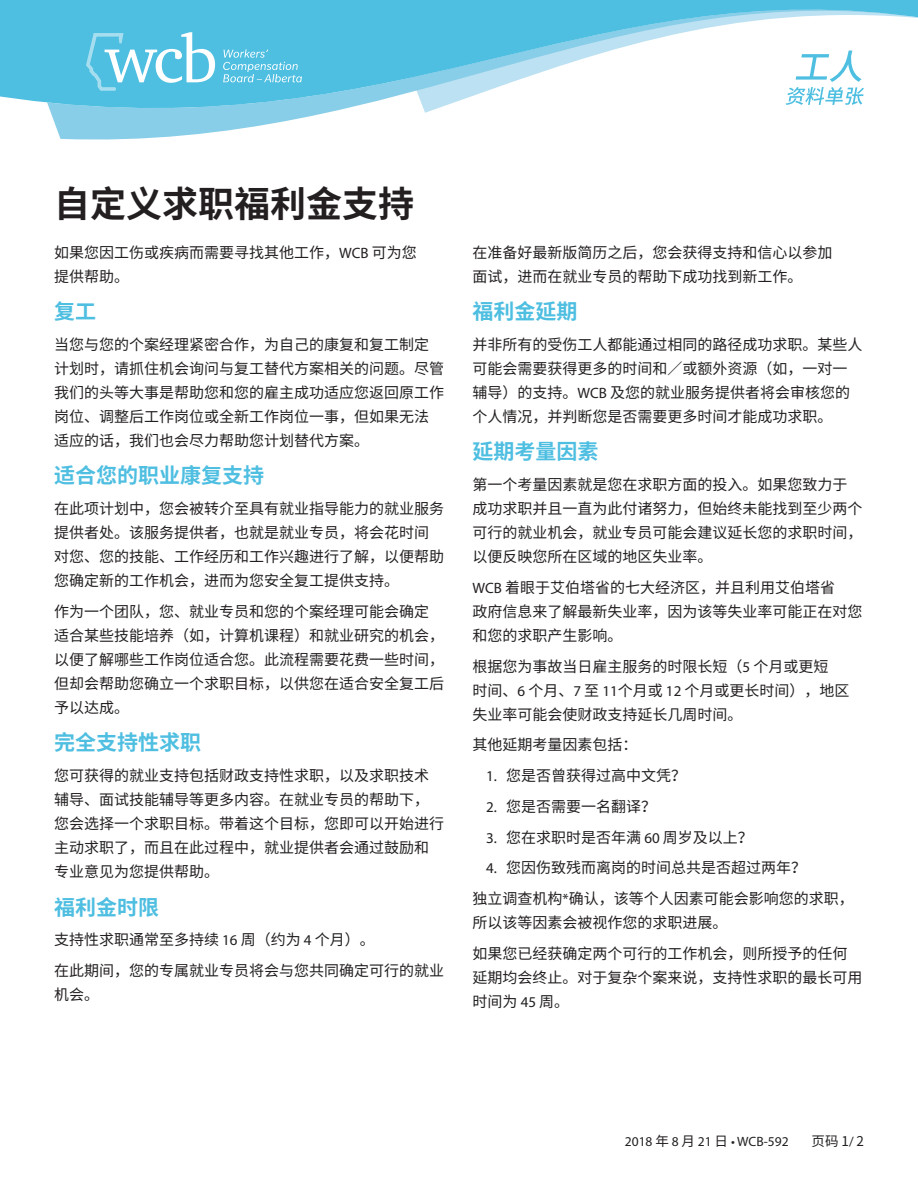
<style>
.page{position:relative;width:918px;height:1188px;background:#fff}
.page>*{position:absolute;margin:0;border:0;box-sizing:border-box;transform-origin:0 0}
.Main_title{font:700 36px "Noto Sans CJ Ksc";color:#231f20}
.Subtitle{font:700 21px "Noto Sans CJ Ksc";color:#4ebee1}
.Body_Text{font:15px/24px "Noto Sans CJ Ksc";color:#231f20}
.number_list_-_contin{font:15px "Noto Sans CJ Ksc";color:#231f20}
.t1{font:13.5px "Myriad Pro";color:#231f20}
.t2{font:13.5px "Noto Sans CJ Ksc";color:#231f20}
.s1{font-family:"Myriad Pro"}
.s2{font-family:"Noto Sans CJ Ksc"}
</style>
<div class="page">
<svg style="left:0;top:0;width:918px;height:140px"></svg>
<svg style="left:223px;top:49px;width:79px;height:33px;background:#6ac8e5"></svg>
<svg style="left:86px;top:32px;width:129px;height:59px"></svg>
<svg style="left:786px;top:51px;width:78px;height:54px"></svg>
<p class="Main_title" style="left:54px;top:184px;width:361px">自定义求职福利金支持</p>
<p class="Body_Text" style="left:54px;top:240px;width:364px">如果您因工伤或疾病而需要寻找其他工作，<span class="s1">WCB</span> 可为您提供帮助。</p>
<p class="Subtitle" style="left:54px;top:300px;width:43px">复工</p>
<p class="Body_Text" style="left:54px;top:333px;width:391px">当您与您的个案经理紧密合作，为自己的康复和复工制定计划时，请抓住机会询问与复工替代方案相关的问题。尽管我们的头等大事是帮助您和您的雇主成功适应您返回原工作岗位、调整后工作岗位或全新工作岗位一事，但如果无法适应的话，我们也会尽力帮助您计划替代方案。</p>
<p class="Subtitle" style="left:54px;top:464px;width:211px">适合您的职业康复支持</p>
<p class="Body_Text" style="left:54px;top:497px;width:391px">在此项计划中，您会被转介至具有就业指导能力的就业服务提供者处。该服务提供者，也就是就业专员，将会花时间对您、您的技能、工作经历和工作兴趣进行了解，以便帮助您确定新的工作机会，进而为您安全复工提供支持。</p>
<p class="Body_Text" style="left:54px;top:600px;width:391px">作为一个团队，您、就业专员和您的个案经理可能会确定适合某些技能培养（如，计算机课程）和就业研究的机会，以便了解哪些工作岗位适合您。此流程需要花费一些时间，但却会帮助您确立一个求职目标，以供您在适合安全复工后予以达成。</p>
<p class="Subtitle" style="left:54px;top:731px;width:148px">完全支持性求职</p>
<p class="Body_Text" style="left:54px;top:764px;width:391px">您可获得的就业支持包括财政支持性求职，以及求职技术辅导、面试技能辅导等更多内容。在就业专员的帮助下，您会选择一个求职目标。带着这个目标，您即可以开始进行主动求职了，而且在此过程中，就业提供者会通过鼓励和专业意见为您提供帮助。</p>
<p class="Subtitle" style="left:54px;top:895px;width:106px">福利金时限</p>
<p class="Body_Text" style="left:54px;top:928px;width:322px">支持性求职通常至多持续 <span class="s1">16</span> 周（约为 <span class="s1">4</span> 个月）。</p>
<p class="Body_Text" style="left:54px;top:959px;width:391px">在此期间，您的专属就业专员将会与您共同确定可行的就业机会。</p>
<p class="Body_Text" style="left:472px;top:240px;width:361px">在准备好最新版简历之后，您会获得支持和信心以参加面试，进而在就业专员的帮助下成功找到新工作。</p>
<p class="Subtitle" style="left:472px;top:300px;width:106px">福利金延期</p>
<p class="Body_Text" style="left:472px;top:333px;width:391px">并非所有的受伤工人都能通过相同的路径成功求职。某些人可能会需要获得更多的时间和／或额外资源（如，一对一辅导）的支持。<span class="s1">WCB</span> 及您的就业服务提供者将会审核您的个人情况，并判断您是否需要更多时间才能成功求职。</p>
<p class="Subtitle" style="left:472px;top:440px;width:127px">延期考量因素</p>
<p class="Body_Text" style="left:472px;top:473px;width:391px">第一个考量因素就是您在求职方面的投入。如果您致力于成功求职并且一直为此付诸努力，但始终未能找到至少两个可行的就业机会，就业专员可能会建议延长您的求职时间，以便反映您所在区域的地区失业率。</p>
<p class="Body_Text" style="left:472px;top:576px;width:391px"><span class="s1">WCB</span> 着眼于艾伯塔省的七大经济区，并且利用艾伯塔省<br>政府信息来了解最新失业率，因为该等失业率可能正在对您和您的求职产生影响。</p>
<p class="Body_Text" style="left:472px;top:654px;width:379px">根据您为事故当日雇主服务的时限长短（<span class="s1">5</span> 个月或更短<br>时间、<span class="s1">6</span> 个月、<span class="s1">7</span> 至 <span class="s1">11</span>个月或 <span class="s1">12</span> 个月或更长时间），地区失业率可能会使财政支持延长几周时间。</p>
<p class="Body_Text" style="left:472px;top:733px;width:166px">其他延期考量因素包括：</p>
<p class="number_list_-_contin" style="left:486px;top:767px;width:202px"><span class="s1">1.</span> 您是否曾获得过高中文凭？</p>
<p class="number_list_-_contin" style="left:486px;top:798px;width:172px"><span class="s1">2.</span> 您是否需要一名翻译？</p>
<p class="number_list_-_contin" style="left:486px;top:829px;width:268px"><span class="s1">3.</span> 您在求职时是否年满 <span class="s1">60</span> 周岁及以上？</p>
<p class="number_list_-_contin" style="left:486px;top:859px;width:322px"><span class="s1">4.</span> 您因伤致残而离岗的时间总共是否超过两年？</p>
<p class="Body_Text" style="left:472px;top:887px;width:383px">独立调查机构<span class="s1">*</span>确认，该等个人因素可能会影响您的求职，所以该等因素会被视作您的求职进展。</p>
<p class="Body_Text" style="left:472px;top:942px;width:391px">如果您已经获确定两个可行的工作机会，则所授予的任何延期均会终止。对于复杂个案来说，支持性求职的最长可用时间为 <span class="s1">45</span> 周。</p>
<p class="t1" style="left:625px;top:1133px;width:165px">2018 <span class="s2">年</span> 8 <span class="s2">月</span> 21 <span class="s2">日</span> • WCB-592</p>
<p class="t2" style="left:812px;top:1133px;width:54px">页码 1<span class="s1">/</span> 2</p>
</div>
